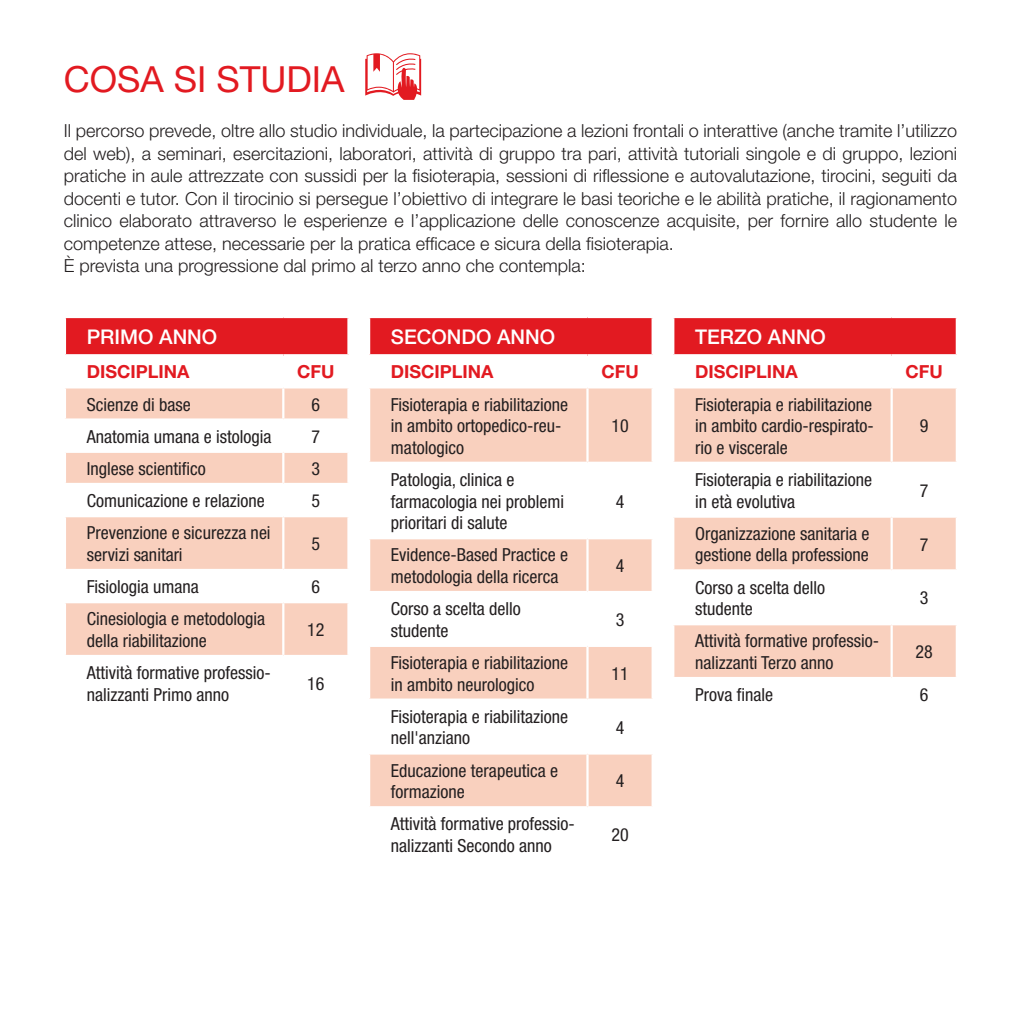
<style>
.page{position:relative;width:1021px;height:1021px;background:#fff}
.page>*{position:absolute;margin:0;border:0;box-sizing:border-box;transform-origin:0 0}
.t1{font:36px "Helvetica Neue";color:#e21a21}
.t2{font:500 20.25px "Helvetica Neue";color:#fff}
.t3{font:condensed 18px/21.6px "Helvetica Neue";color:#231f20}
.t4{font:300 18px/22.5px "Helvetica Neue";color:#231f20}
.t5{font:700 18px "Helvetica Neue";color:#e21a21}
</style>
<div class="page">
<svg style="left:365px;top:53px;width:56px;height:47px"></svg>
<div style="left:65px;top:317px;width:283px;height:38px;background:#e21a21"></div>
<svg style="left:66px;top:388px;width:281px;height:267px;fill:#f9d0be"></svg>
<hr style="left:64px;top:316px;width:219px;height:2px;background:#fff">
<hr style="left:64px;top:318px;width:2px;height:36px;background:#fff">
<hr style="left:283px;top:316px;width:66px;height:2px;background:#fff">
<hr style="left:347px;top:318px;width:2px;height:36px;background:#fff">
<hr style="left:64px;top:354px;width:219px;height:2px;background:#fff">
<hr style="left:283px;top:354px;width:66px;height:2px;background:#fff">
<hr style="left:282px;top:388px;width:2px;height:30px;background:#fff">
<hr style="left:64px;top:418px;width:219px;height:2px;background:#fff">
<hr style="left:283px;top:418px;width:66px;height:2px;background:#fff">
<hr style="left:282px;top:420px;width:2px;height:30px;background:#fff">
<hr style="left:64px;top:450px;width:219px;height:3px;background:#fff">
<hr style="left:283px;top:450px;width:66px;height:3px;background:#fff">
<hr style="left:282px;top:453px;width:2px;height:30px;background:#fff">
<hr style="left:64px;top:483px;width:219px;height:2px;background:#fff">
<hr style="left:283px;top:483px;width:66px;height:2px;background:#fff">
<hr style="left:282px;top:485px;width:2px;height:30px;background:#fff">
<hr style="left:64px;top:515px;width:219px;height:2px;background:#fff">
<hr style="left:283px;top:515px;width:66px;height:2px;background:#fff">
<hr style="left:282px;top:517px;width:2px;height:52px;background:#fff">
<hr style="left:64px;top:569px;width:219px;height:2px;background:#fff">
<hr style="left:283px;top:569px;width:66px;height:2px;background:#fff">
<hr style="left:282px;top:571px;width:2px;height:30px;background:#fff">
<hr style="left:64px;top:601px;width:219px;height:2px;background:#fff">
<hr style="left:283px;top:601px;width:66px;height:2px;background:#fff">
<hr style="left:282px;top:603px;width:2px;height:52px;background:#fff">
<div style="left:369px;top:317px;width:283px;height:38px;background:#e21a21"></div>
<svg style="left:370px;top:388px;width:281px;height:418px;fill:#f9d0be"></svg>
<hr style="left:368px;top:316px;width:219px;height:2px;background:#fff">
<hr style="left:368px;top:318px;width:2px;height:36px;background:#fff">
<hr style="left:587px;top:316px;width:66px;height:2px;background:#fff">
<hr style="left:651px;top:318px;width:2px;height:36px;background:#fff">
<hr style="left:368px;top:354px;width:219px;height:2px;background:#fff">
<hr style="left:587px;top:354px;width:66px;height:2px;background:#fff">
<hr style="left:586px;top:388px;width:2px;height:73px;background:#fff">
<hr style="left:368px;top:461px;width:219px;height:3px;background:#fff">
<hr style="left:587px;top:461px;width:66px;height:3px;background:#fff">
<hr style="left:586px;top:464px;width:2px;height:73px;background:#fff">
<hr style="left:368px;top:537px;width:219px;height:2px;background:#fff">
<hr style="left:587px;top:537px;width:66px;height:2px;background:#fff">
<hr style="left:586px;top:539px;width:2px;height:52px;background:#fff">
<hr style="left:368px;top:591px;width:219px;height:2px;background:#fff">
<hr style="left:587px;top:591px;width:66px;height:2px;background:#fff">
<hr style="left:586px;top:593px;width:2px;height:51px;background:#fff">
<hr style="left:368px;top:644px;width:219px;height:3px;background:#fff">
<hr style="left:587px;top:644px;width:66px;height:3px;background:#fff">
<hr style="left:586px;top:647px;width:2px;height:51px;background:#fff">
<hr style="left:368px;top:698px;width:219px;height:2px;background:#fff">
<hr style="left:587px;top:698px;width:66px;height:2px;background:#fff">
<hr style="left:586px;top:700px;width:2px;height:52px;background:#fff">
<hr style="left:368px;top:752px;width:219px;height:2px;background:#fff">
<hr style="left:587px;top:752px;width:66px;height:2px;background:#fff">
<hr style="left:586px;top:754px;width:2px;height:52px;background:#fff">
<div style="left:673px;top:317px;width:283px;height:38px;background:#e21a21"></div>
<svg style="left:674px;top:388px;width:281px;height:289px;fill:#f9d0be"></svg>
<hr style="left:672px;top:316px;width:219px;height:2px;background:#fff">
<hr style="left:672px;top:318px;width:2px;height:36px;background:#fff">
<hr style="left:891px;top:316px;width:66px;height:2px;background:#fff">
<hr style="left:955px;top:318px;width:2px;height:36px;background:#fff">
<hr style="left:672px;top:354px;width:219px;height:2px;background:#fff">
<hr style="left:891px;top:354px;width:66px;height:2px;background:#fff">
<hr style="left:890px;top:388px;width:2px;height:73px;background:#fff">
<hr style="left:672px;top:461px;width:219px;height:3px;background:#fff">
<hr style="left:891px;top:461px;width:66px;height:3px;background:#fff">
<hr style="left:890px;top:464px;width:2px;height:51px;background:#fff">
<hr style="left:672px;top:515px;width:219px;height:2px;background:#fff">
<hr style="left:891px;top:515px;width:66px;height:2px;background:#fff">
<hr style="left:890px;top:517px;width:2px;height:52px;background:#fff">
<hr style="left:672px;top:569px;width:219px;height:2px;background:#fff">
<hr style="left:891px;top:569px;width:66px;height:2px;background:#fff">
<hr style="left:890px;top:571px;width:2px;height:52px;background:#fff">
<hr style="left:672px;top:623px;width:219px;height:2px;background:#fff">
<hr style="left:891px;top:623px;width:66px;height:2px;background:#fff">
<hr style="left:890px;top:625px;width:2px;height:52px;background:#fff">
<h1 class="t1" style="left:64px;top:58px;width:282px">COSA SI STUDIA</h1>
<p class="t4" style="left:64px;top:119px;width:894px">Il percorso prevede, oltre allo studio individuale, la partecipazione a lezioni frontali o interattive (anche tramite l’utilizzo del web), a seminari, esercitazioni, laboratori, attività di gruppo tra pari, attività tutoriali singole e di gruppo, lezioni pratiche in aule attrezzate con sussidi per la fisioterapia, sessioni di riflessione e autovalutazione, tirocini, seguiti da docenti e tutor. Con il tirocinio si persegue l’obiettivo di integrare le basi teoriche e le abilità pratiche, il ragionamento clinico elaborato attraverso le esperienze e l’applicazione delle conoscenze acquisite, per fornire allo studente le competenze attese, necessarie per la pratica efficace e sicura della fisioterapia.<br>È prevista una progressione dal primo al terzo anno che contempla:</p>
<p class="t2" style="left:87px;top:325px;width:132px">PRIMO ANNO</p>
<p class="t5" style="left:87px;top:361px;width:104px">DISCIPLINA</p>
<p class="t5" style="left:297px;top:361px;width:39px">CFU</p>
<p class="t3" style="left:87px;top:393px;width:105px">Scienze di base</p>
<p class="t3" style="left:311px;top:393px;width:10px">6</p>
<p class="t3" style="left:87px;top:425px;width:186px">Anatomia umana e istologia</p>
<p class="t3" style="left:311px;top:425px;width:10px">7</p>
<p class="t3" style="left:87px;top:457px;width:120px">Inglese scientifico</p>
<p class="t3" style="left:311px;top:457px;width:10px">3</p>
<p class="t3" style="left:87px;top:490px;width:179px">Comunicazione e relazione</p>
<p class="t3" style="left:311px;top:490px;width:10px">5</p>
<p class="t3" style="left:87px;top:522px;width:185px">Prevenzione e sicurezza nei servizi sanitari</p>
<p class="t3" style="left:311px;top:533px;width:10px">5</p>
<p class="t3" style="left:87px;top:576px;width:113px">Fisiologia umana</p>
<p class="t3" style="left:311px;top:576px;width:10px">6</p>
<p class="t3" style="left:87px;top:608px;width:180px">Cinesiologia e metodologia della riabilitazione</p>
<p class="t3" style="left:307px;top:619px;width:19px">12</p>
<p class="t3" style="left:87px;top:662px;width:186px">Attività formative professio&shy;nalizzanti Primo anno</p>
<p class="t3" style="left:307px;top:672px;width:19px">16</p>
<p class="t2" style="left:391px;top:325px;width:166px">SECONDO ANNO</p>
<p class="t5" style="left:391px;top:361px;width:104px">DISCIPLINA</p>
<p class="t5" style="left:601px;top:361px;width:39px">CFU</p>
<p class="t3" style="left:391px;top:393px;width:179px">Fisioterapia e riabilitazione in ambito ortopedico-reu&shy;matologico</p>
<p class="t3" style="left:611px;top:415px;width:19px">10</p>
<p class="t3" style="left:391px;top:468px;width:175px">Patologia, clinica e farmacologia nei problemi prioritari di salute</p>
<p class="t3" style="left:615px;top:490px;width:10px">4</p>
<p class="t3" style="left:391px;top:544px;width:179px">Evidence-Based Practice e metodologia della ricerca</p>
<p class="t3" style="left:615px;top:555px;width:10px">4</p>
<p class="t3" style="left:391px;top:598px;width:131px">Corso a scelta dello studente</p>
<p class="t3" style="left:615px;top:608px;width:10px">3</p>
<p class="t3" style="left:391px;top:651px;width:179px">Fisioterapia e riabilitazione in ambito neurologico</p>
<p class="t3" style="left:611px;top:662px;width:19px">11</p>
<p class="t3" style="left:391px;top:705px;width:179px">Fisioterapia e riabilitazione nell'anziano</p>
<p class="t3" style="left:615px;top:716px;width:10px">4</p>
<p class="t3" style="left:391px;top:759px;width:169px">Educazione terapeutica e formazione</p>
<p class="t3" style="left:615px;top:770px;width:10px">4</p>
<p class="t3" style="left:391px;top:813px;width:186px">Attività formative professio&shy;nalizzanti Secondo anno</p>
<p class="t3" style="left:611px;top:824px;width:19px">20</p>
<p class="t2" style="left:695px;top:325px;width:132px">TERZO ANNO</p>
<p class="t5" style="left:695px;top:361px;width:104px">DISCIPLINA</p>
<p class="t5" style="left:905px;top:361px;width:39px">CFU</p>
<p class="t3" style="left:695px;top:393px;width:180px;text-align:justify">Fisioterapia e riabilitazione in ambito cardio-respirato&shy;rio e viscerale</p>
<p class="t3" style="left:919px;top:415px;width:10px">9</p>
<p class="t3" style="left:695px;top:468px;width:179px">Fisioterapia e riabilitazione in età evolutiva</p>
<p class="t3" style="left:919px;top:479px;width:10px">7</p>
<p class="t3" style="left:695px;top:522px;width:176px">Organizzazione sanitaria e gestione della professione</p>
<p class="t3" style="left:919px;top:533px;width:10px">7</p>
<p class="t3" style="left:695px;top:576px;width:131px">Corso a scelta dello studente</p>
<p class="t3" style="left:919px;top:587px;width:10px">3</p>
<p class="t3" style="left:695px;top:630px;width:186px">Attività formative professio&shy;nalizzanti Terzo anno</p>
<p class="t3" style="left:915px;top:641px;width:19px">28</p>
<p class="t3" style="left:695px;top:684px;width:79px">Prova finale</p>
<p class="t3" style="left:919px;top:684px;width:10px">6</p>
</div>
